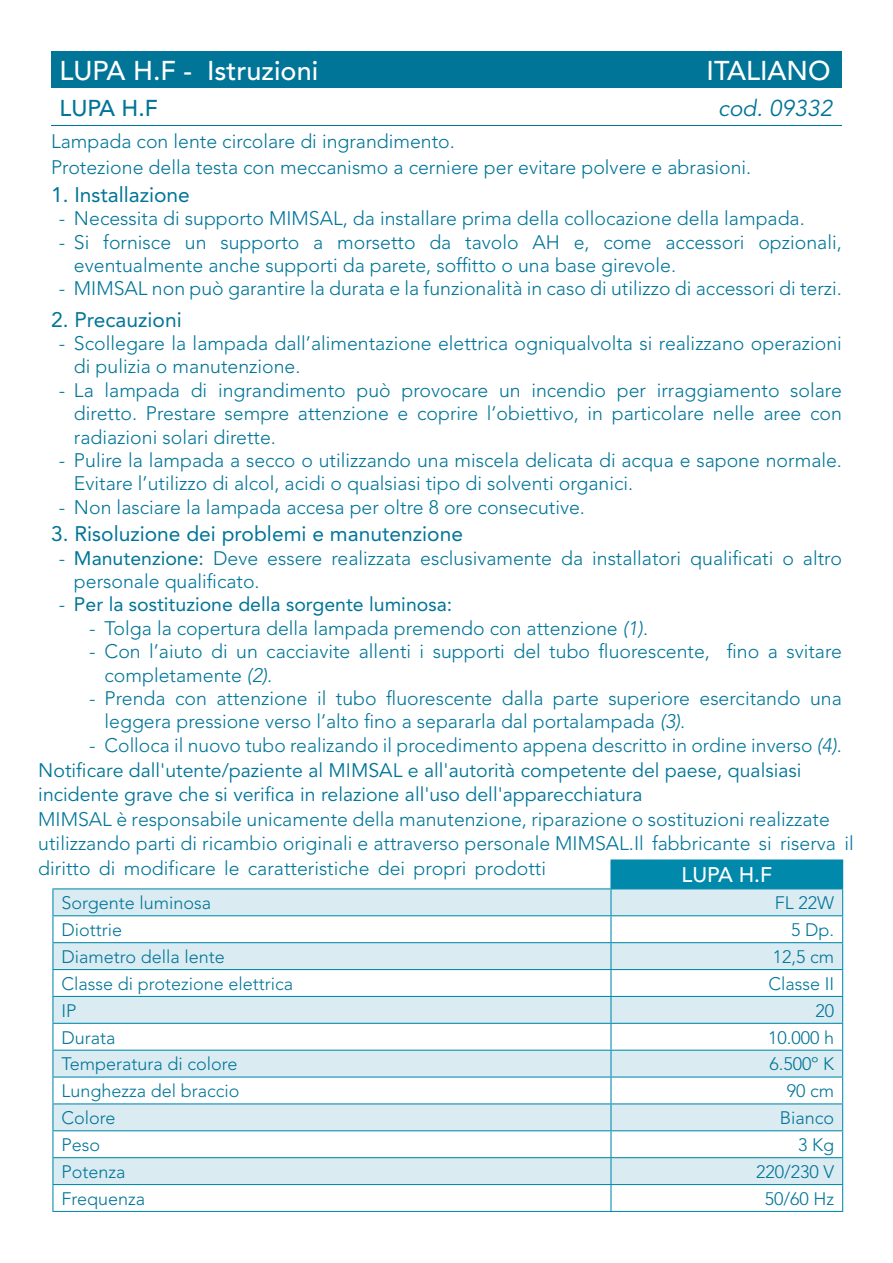
<style>
.page{position:relative;width:893px;height:1263px;background:#fff}
.page>*{position:absolute;margin:0;border:0;box-sizing:border-box;transform-origin:0 0}
.t1{font:500 27px "Avenir LT Std";color:#fff}
.t2{font:italic 22.8px "Avenir LT Std";color:#007598}
.t3{font:500 22.8px "Avenir LT Std";color:#007598}
.t4{font:21px "Avenir LT Std";color:#007598}
.t5{font:500 21px "Avenir LT Std";color:#fff}
.t6{font:300 19.5px/23.4px "Avenir LT Std";color:#007598}
.t7{font:19.5px/24.6px "Avenir LT Std";color:#007598}
.t8{font:19.5px "Avenir LT Std";color:#007598}
.t9{font:300 18px "Avenir LT Std";color:#007598}
.s1{font-weight:400}
.s2{font-weight:300}
.s3{font-style:italic}
.s4{font-weight:300;font-style:italic}
</style>
<div class="page">
<div style="left:51px;top:51px;width:791px;height:36px;background:#007598"></div>
<hr style="left:51px;top:125px;width:791px;height:1px;background:#007598">
<div style="left:611px;top:860px;width:232px;height:29px;background:#0089aa"></div>
<svg style="left:53px;top:889px;width:789px;height:295px;fill:#daebf2"></svg>
<hr style="left:611px;top:915px;width:232px;height:1px;background:#0089aa">
<hr style="left:611px;top:942px;width:232px;height:1px;background:#0089aa">
<hr style="left:611px;top:969px;width:232px;height:1px;background:#0089aa">
<hr style="left:611px;top:996px;width:232px;height:1px;background:#0089aa">
<hr style="left:611px;top:1023px;width:232px;height:1px;background:#0089aa">
<hr style="left:611px;top:1050px;width:232px;height:1px;background:#0089aa">
<hr style="left:611px;top:1076px;width:232px;height:1px;background:#0089aa">
<hr style="left:611px;top:1103px;width:232px;height:1px;background:#0089aa">
<hr style="left:611px;top:1130px;width:232px;height:1px;background:#0089aa">
<hr style="left:611px;top:1157px;width:232px;height:1px;background:#0089aa">
<hr style="left:611px;top:1184px;width:232px;height:1px;background:#0089aa">
<hr style="left:611px;top:1211px;width:232px;height:1px;background:#0089aa">
<hr style="left:52px;top:915px;width:559px;height:1px;background:#0089aa">
<hr style="left:52px;top:942px;width:559px;height:1px;background:#0089aa">
<hr style="left:52px;top:969px;width:559px;height:1px;background:#0089aa">
<hr style="left:52px;top:996px;width:559px;height:1px;background:#0089aa">
<hr style="left:52px;top:1023px;width:559px;height:1px;background:#0089aa">
<hr style="left:52px;top:1050px;width:559px;height:1px;background:#0089aa">
<hr style="left:52px;top:1076px;width:559px;height:1px;background:#0089aa">
<hr style="left:52px;top:1103px;width:559px;height:1px;background:#0089aa">
<hr style="left:52px;top:1130px;width:559px;height:1px;background:#0089aa">
<hr style="left:52px;top:1157px;width:559px;height:1px;background:#0089aa">
<hr style="left:52px;top:1184px;width:559px;height:1px;background:#0089aa">
<svg style="left:52px;top:889px;width:1px;height:322px"></svg>
<hr style="left:52px;top:1211px;width:559px;height:1px;background:#0089aa">
<hr style="left:52px;top:888px;width:559px;height:1px;background:#0089aa">
<hr style="left:610px;top:859px;width:233px;height:1px;background:#0089aa">
<svg style="left:610px;top:860px;width:1px;height:351px"></svg>
<svg style="left:842px;top:889px;width:1px;height:322px"></svg>
<h1 class="t1" style="left:60px;top:55px;width:260px">LUPA H.F - Istruzioni</h1>
<h1 class="t1" style="left:707px;top:55px;width:126px">ITALIANO</h1>
<p class="t3" style="left:60px;top:95px;width:100px">LUPA H.F</p>
<p class="t2" style="left:718px;top:95px;width:116px">cod. 09332</p>
<p class="t6" style="left:51px;top:127px;width:702px;line-height:27px">Lampada con lente circolare di ingrandimento.<br>Protezione della testa con meccanismo a cerniere per evitare polvere e abrasioni.</p>
<p class="t4" style="left:51px;top:182px;width:140px">1. Installazione</p>
<p class="t6" style="left:59px;top:207px;width:748px">- Necessita di supporto MIMSAL, da installare prima della collocazione della lampada.</p>
<p class="t6" style="left:74px;top:230px;width:769px;text-indent:-15px">- Si fornisce un supporto a morsetto da tavolo AH e, come accessori opzionali, eventualmente anche supporti da parete, soffitto o una base girevole.</p>
<p class="t6" style="left:59px;top:277px;width:785px">- MIMSAL non può garantire la durata e la funzionalità in caso di utilizzo di accessori di terzi.</p>
<p class="t4" style="left:51px;top:307px;width:132px">2. Precauzioni</p>
<p class="t6" style="left:74px;top:332px;width:769px;text-indent:-15px">- Scollegare la lampada dall’alimentazione elettrica ogniqualvolta si realizzano operazioni di pulizia o manutenzione.</p>
<p class="t6" style="left:74px;top:378px;width:769px;text-align:justify;text-indent:-15px">- La lampada di ingrandimento può provocare un incendio per irraggiamento solare diretto. Prestare sempre attenzione e coprire l’obiettivo, in particolare nelle aree con radiazioni solari dirette.</p>
<p class="t6" style="left:74px;top:449px;width:769px;text-indent:-15px">- Pulire la lampada a secco o utilizzando una miscela delicata di acqua e sapone normale.<br>Evitare l’utilizzo di alcol, acidi o qualsiasi tipo di solventi organici.</p>
<p class="t6" style="left:59px;top:495px;width:528px">- Non lasciare la lampada accesa per oltre 8 ore consecutive.</p>
<p class="t4" style="left:51px;top:522px;width:413px">3. Risoluzione dei problemi e manutenzione</p>
<p class="t6" style="left:74px;top:546px;width:769px;text-indent:-15px">- <span class="s1">Manutenzione:</span> Deve essere realizzata esclusivamente da installatori qualificati o altro personale qualificato.</p>
<p class="t8" style="left:59px;top:593px;width:395px"><span class="s2">-</span> Per la sostituzione della sorgente luminosa:</p>
<p class="t6" style="left:89px;top:616px;width:560px">- Tolga la copertura della lampada premendo con attenzione <span class="s3">(1)</span>.</p>
<p class="t6" style="left:105px;top:640px;width:739px;text-indent:-15px">- Con l’aiuto di un cacciavite allenti i supporti del tubo fluorescente, fino a svitare completamente <span class="s3">(2)</span>.</p>
<p class="t6" style="left:105px;top:687px;width:739px;text-indent:-15px">- Prenda con attenzione il tubo fluorescente dalla parte superiore esercitando una leggera pressione verso l’alto fino a separarla dal portalampada <span class="s3">(3)</span>.</p>
<p class="t7" style="left:38px;top:733px;width:805px;text-indent:51px"><span class="s2">- Colloca il nuovo tubo realizando il procedimento appena descritto in ordine inverso</span> <span class="s4">(4)</span><span class="s2">.<br></span>Notificare dall'utente/paziente al MIMSAL e all'autorità competente del paese, qualsiasi incidente grave che si verifica in relazione all'uso dell'apparecchiatura</p>
<p class="t6" style="left:38px;top:807px;width:817px;line-height:24.6px">MIMSAL è responsabile unicamente della manutenzione, riparazione o sostituzioni realizzate utilizzando parti di ricambio originali e attraverso personale MIMSAL.Il fabbricante si riserva il diritto di modificare le caratteristiche dei propri prodotti</p>
<p class="t5" style="left:681px;top:863px;width:92px">LUPA H.F</p>
<p class="t9" style="left:61px;top:892px;width:151px">Sorgente luminosa</p>
<p class="t9" style="left:775px;top:892px;width:61px">FL 22W</p>
<p class="t9" style="left:61px;top:919px;width:62px">Diottrie</p>
<p class="t9" style="left:791px;top:919px;width:45px">5 Dp.</p>
<p class="t9" style="left:61px;top:946px;width:165px">Diametro della lente</p>
<p class="t9" style="left:773px;top:946px;width:63px">12,5 cm</p>
<p class="t9" style="left:61px;top:973px;width:233px">Classe di protezione elettrica</p>
<p class="t9" style="left:768px;top:973px;width:67px">Classe II</p>
<p class="t9" style="left:61px;top:1000px;width:17px">IP</p>
<p class="t9" style="left:815px;top:1000px;width:20px">20</p>
<p class="t9" style="left:61px;top:1027px;width:56px">Durata</p>
<p class="t9" style="left:768px;top:1027px;width:68px">10.000 h</p>
<p class="t9" style="left:61px;top:1054px;width:178px">Temperatura di colore</p>
<p class="t9" style="left:769px;top:1054px;width:66px">6.500º K</p>
<p class="t9" style="left:61px;top:1080px;width:180px">Lunghezza del braccio</p>
<p class="t9" style="left:787px;top:1080px;width:49px">90 cm</p>
<p class="t9" style="left:61px;top:1107px;width:56px">Colore</p>
<p class="t9" style="left:780px;top:1107px;width:56px">Bianco</p>
<p class="t9" style="left:61px;top:1134px;width:40px">Peso</p>
<p class="t9" style="left:798px;top:1134px;width:38px">3 Kg</p>
<p class="t9" style="left:61px;top:1161px;width:66px">Potenza</p>
<p class="t9" style="left:756px;top:1161px;width:80px">220/230 V</p>
<p class="t9" style="left:61px;top:1188px;width:85px">Frequenza</p>
<p class="t9" style="left:765px;top:1188px;width:71px">50/60 Hz</p>
</div>
